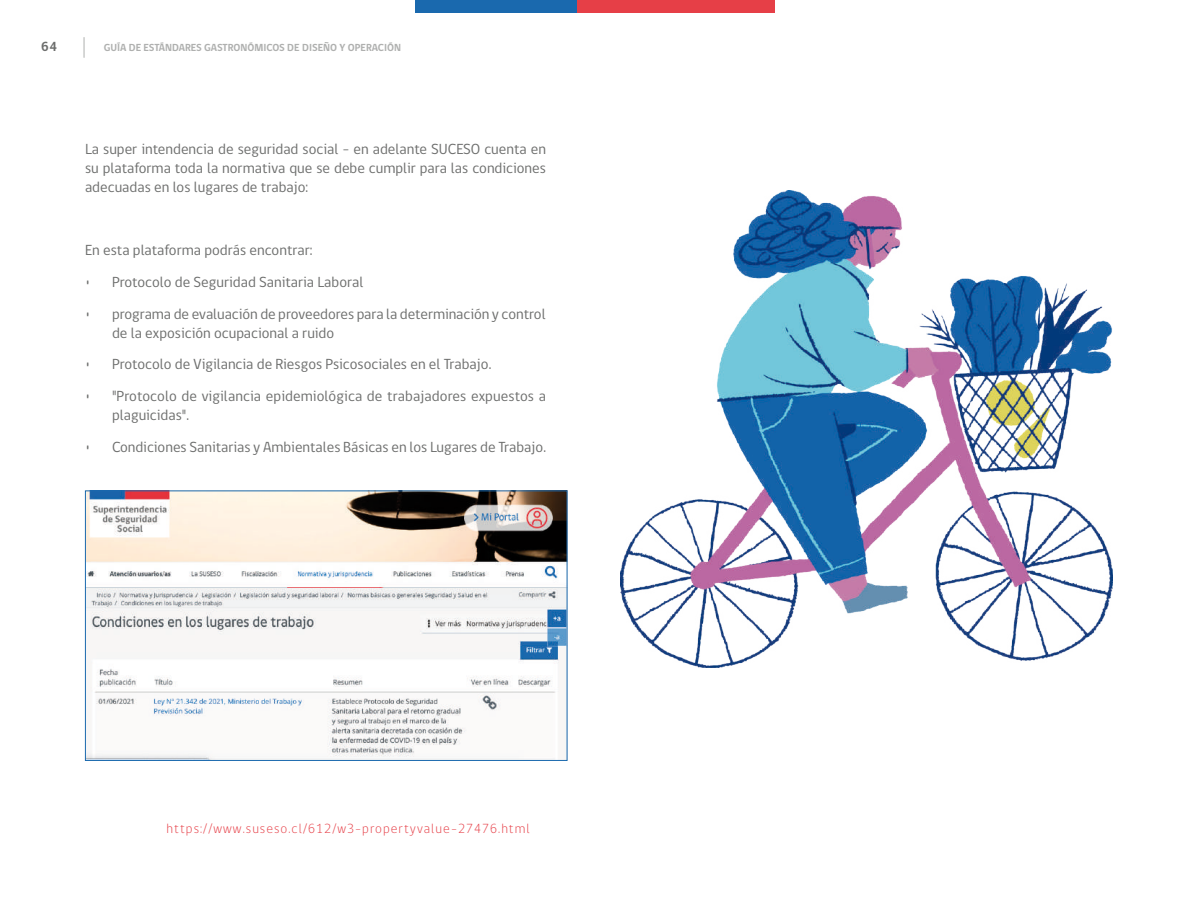
<style>
.page{position:relative;width:1188px;height:918px;background:#fff}
.page>*{position:absolute;margin:0;border:0;box-sizing:border-box;transform-origin:0 0}
.t1{font:15px/18.9px "gob CL";color:#6d6e6d}
.t2{font:300 13.5px "gob CL";letter-spacing:.075em;color:#e63f47}
.t3{font:700 13.5px "gob CL";color:#6d6e6d}
.t4{font:700 10.5px "gob CL";color:#afb0af}
</style>
<div class="page">
<svg style="left:84px;top:37px;width:1px;height:20px"></svg>
<div style="left:415px;top:0;width:162px;height:13px;background:#1a69ae"></div>
<div style="left:577px;top:0;width:198px;height:13px;background:#e63f47"></div>
<img style="left:87px;top:493px;width:478px;height:266px">
<div style="left:85px;top:491px;width:482px;height:270px;border:1px solid #1a69ae"></div>
<img style="left:621px;top:190px;width:492px;height:477px">
<p class="t3" style="left:41px;top:37px;width:18px">64</p>
<p class="t4" style="left:104px;top:41px;width:299px">GUÍA DE ESTÁNDARES GASTRONÓMICOS DE DISEÑO Y OPERACIÓN</p>
<p class="t1" style="left:85px;top:140px;width:462px;text-align:justify">La super intendencia de seguridad social – en adelante SUCESO cuenta en su plataforma toda la normativa que se debe cumplir para las condiciones adecuadas en los lugares de trabajo:</p>
<p class="t1" style="left:85px;top:241px;width:229px">En esta plataforma podrás encontrar:</p>
<p class="t1" style="left:85px;top:273px;width:280px">• Protocolo de Seguridad Sanitaria Laboral</p>
<p class="t1" style="left:112px;top:305px;width:435px;text-indent:-27px">• programa de evaluación de proveedores para la determinación y control de la exposición ocupacional a ruido</p>
<p class="t1" style="left:85px;top:355px;width:408px">• Protocolo de Vigilancia de Riesgos Psicosociales en el Trabajo.</p>
<p class="t1" style="left:112px;top:387px;width:435px;text-indent:-27px">• "Protocolo de vigilancia epidemiológica de trabajadores expuestos a plaguicidas".</p>
<p class="t1" style="left:85px;top:437px;width:462px">• Condiciones Sanitarias y Ambientales Básicas en los Lugares de Trabajo.</p>
<p class="t2" style="left:167px;top:819px;width:365px">https://www.suseso.cl/612/w3-propertyvalue-27476.html</p>
</div>
